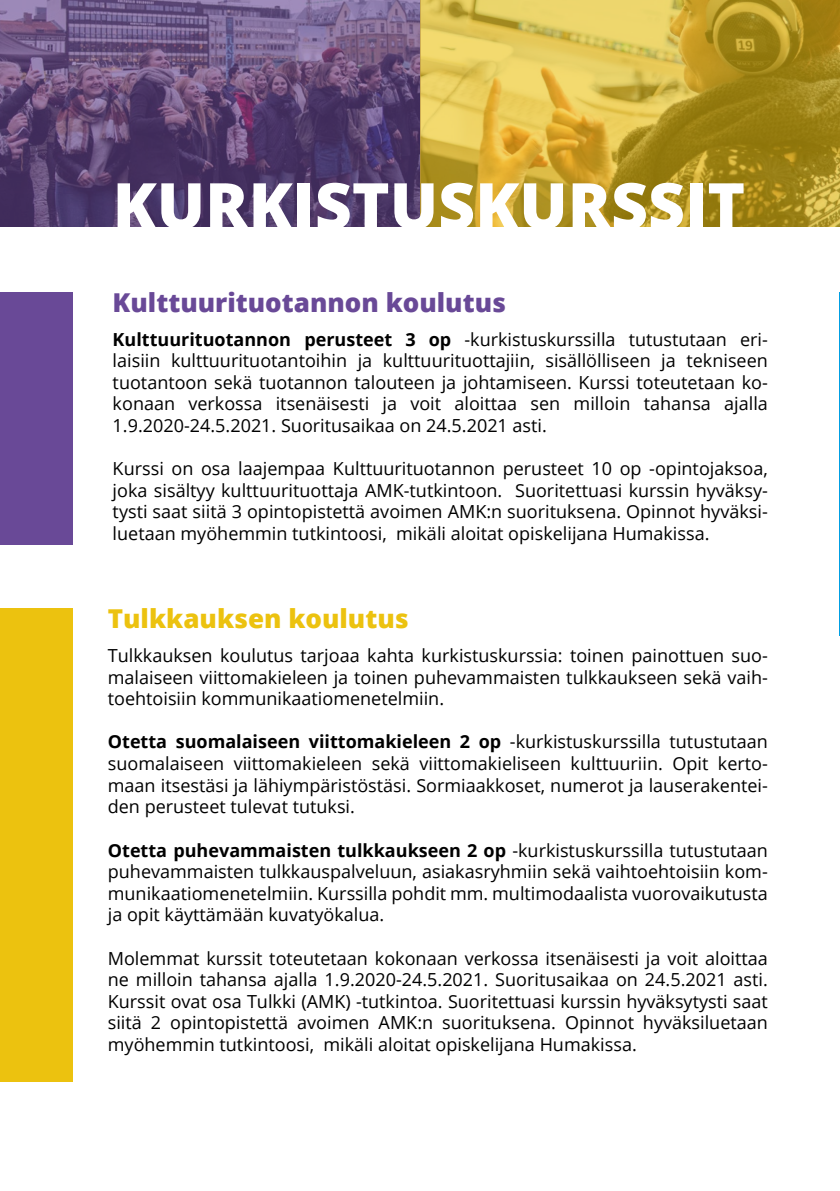
<style>
.page{position:relative;width:840px;height:1191px;background:#fff}
.page>*{position:absolute;margin:0;border:0;box-sizing:border-box;transform-origin:0 0}
.t1{font:800 64px "Open Sans";color:#fff}
.t2{font:800 26px "Open Sans";color:#694997}
.t3{font:800 26px "Open Sans";color:#ecc20f}
.t4{font:18px/21.6px "Open Sans";color:#000;text-align:justify}
.s1{font-weight:700}
</style>
<div class="page">
<div style="left:0;top:292px;width:72px;height:252px;background:#694997"></div>
<svg style="left:0;top:0;width:420px;height:227px;background:#614a77"></svg>
<div style="left:1px;top:608px;width:72px;height:474px;background:#ecc20f"></div>
<hr style="left:838px;top:292px;width:1px;height:343px;background:#009fe3">
<svg style="left:420px;top:0;width:419px;height:227px;background:#c2a435"></svg>
<hr style="left:839px;top:0;width:1px;height:227px;background:#009fe3">
<h1 class="t1" style="left:113px;top:157px;width:633px">KURKISTUSKURSSIT</h1>
<h2 class="t2" style="left:113px;top:283px;width:394px">Kulttuurituotannon koulutus</h2>
<p class="t4" style="left:113px;top:328px;width:656px"><span class="s1">Kulttuurituotannon perusteet 3 op</span> -kurkistuskurssilla tutustutaan eri&shy;laisiin kulttuurituotantoihin ja kulttuurituottajiin, sisällölliseen ja tekniseen tuotantoon sekä tuotannon talouteen ja johtamiseen. Kurssi toteutetaan ko&shy;konaan verkossa itsenäisesti ja voit aloittaa sen milloin tahansa ajalla 1.9.2020-24.5.2021. Suoritusaikaa on 24.5.2021 asti.</p>
<p class="t4" style="left:113px;top:457px;width:656px">Kurssi on osa laajempaa Kulttuurituotannon perusteet 10 op -opintojaksoa, joka sisältyy kulttuurituottaja AMK-tutkintoon. Suoritettuasi kurssin hyväksy&shy;tysti saat siitä 3 opintopistettä avoimen AMK:n suorituksena. Opinnot hyväksi&shy;luetaan myöhemmin tutkintoosi, mikäli aloitat opiskelijana Humakissa.</p>
<h2 class="t3" style="left:108px;top:599px;width:302px">Tulkkauksen koulutus</h2>
<p class="t4" style="left:108px;top:644px;width:661px">Tulkkauksen koulutus tarjoaa kahta kurkistuskurssia: toinen painottuen suo&shy;malaiseen viittomakieleen ja toinen puhevammaisten tulkkaukseen sekä vaih&shy;toehtoisiin kommunikaatiomenetelmiin.</p>
<p class="t4" style="left:108px;top:730px;width:661px"><span class="s1">Otetta suomalaiseen viittomakieleen 2 op</span> -kurkistuskurssilla tutustutaan suomalaiseen viittomakieleen sekä viittomakieliseen kulttuuriin. Opit kerto&shy;maan itsestäsi ja lähiympäristöstäsi. Sormiaakkoset, numerot ja lauserakentei&shy;den perusteet tulevat tutuksi.</p>
<p class="t4" style="left:108px;top:838px;width:661px"><span class="s1">Otetta puhevammaisten tulkkaukseen 2 op</span> -kurkistuskurssilla tutustutaan puhevammaisten tulkkauspalveluun, asiakasryhmiin sekä vaihtoehtoisiin kom&shy;munikaatiomenetelmiin. Kurssilla pohdit mm. multimodaalista vuorovaikutusta ja opit käyttämään kuvatyökalua.</p>
<p class="t4" style="left:108px;top:946px;width:661px">Molemmat kurssit toteutetaan kokonaan verkossa itsenäisesti ja voit aloittaa ne milloin tahansa ajalla 1.9.2020-24.5.2021. Suoritusaikaa on 24.5.2021 asti.<br>Kurssit ovat osa Tulkki (AMK) -tutkintoa. Suoritettuasi kurssin hyväksytysti saat siitä 2 opintopistettä avoimen AMK:n suorituksena. Opinnot hyväksiluetaan myöhemmin tutkintoosi, mikäli aloitat opiskelijana Humakissa.</p>
</div>
